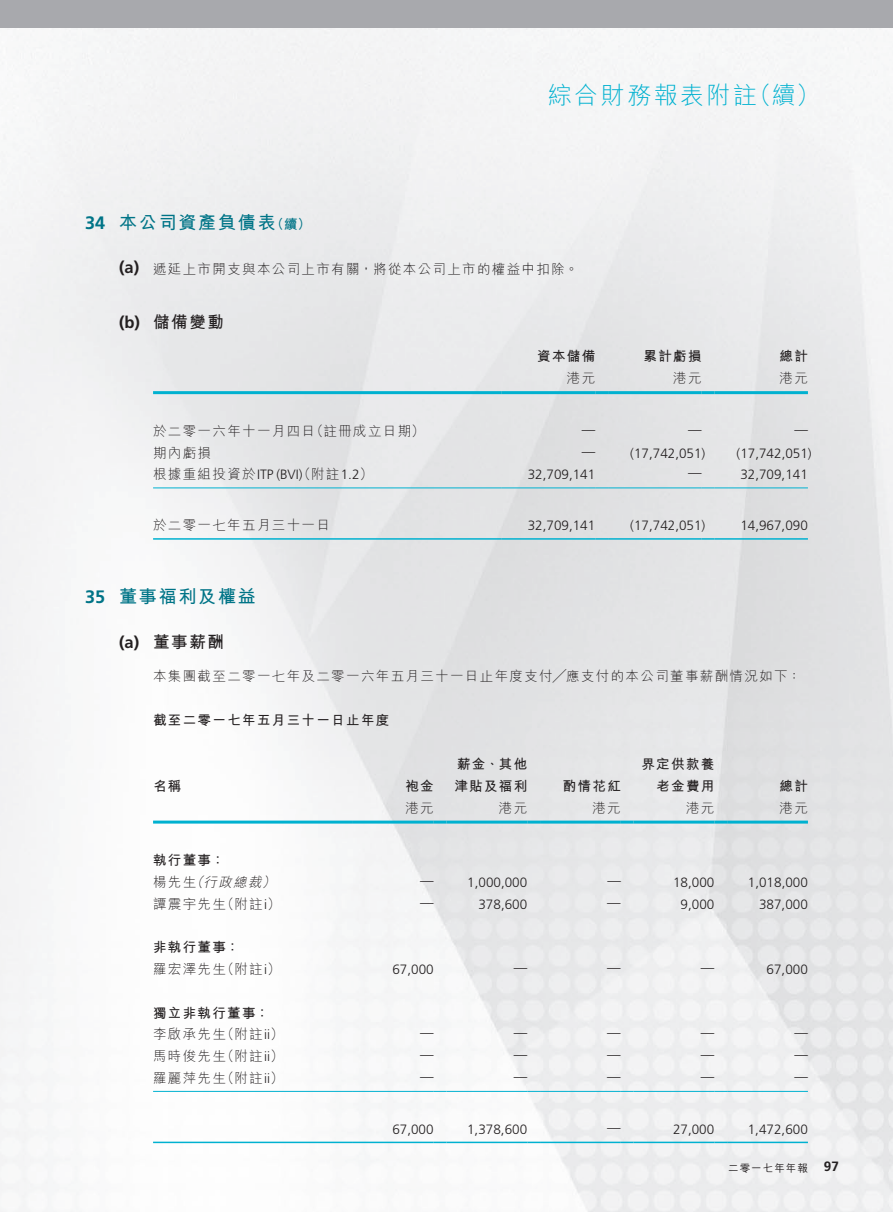
<style>
.page{position:relative;width:893px;height:1212px;background:#fff}
.page>*{position:absolute;margin:0;border:0;box-sizing:border-box;transform-origin:0 0}
.t1{font:300 24px "M Hei HK";letter-spacing:.1em;color:#00b1d0}
.t2{font:700 18px "M Hei HK";letter-spacing:.1em;color:#007487}
.t3{font:700 16.5px "M Hei HK";letter-spacing:.1em;color:#231f20}
.t4{font:300 13.5px/21.8px "M Hei HK";letter-spacing:.1em;color:#231f20}
.t5{font:300 13.5px "Frutiger LT Std";color:#231f20}
.t6{font:700 13.5px/21.8px "M Hei HK";letter-spacing:.1em;color:#231f20}
.t7{font:italic 300 13.5px/21.8px "M Hei HK";color:#231f20}
.t8{font:500 10.5px "M Hei HK";letter-spacing:.1em;color:#231f20}
.s1{font-family:"Frutiger LT Std"}
.s2{font-size:13.5px}
.s3{font-family:"Frutiger LT Std";font-weight:700;font-size:16.5px}
.s4{font-weight:700;font-style:normal}
.s5{font-style:normal}
.s6{font-weight:700}
.s7{font-family:"Frutiger LT Std";font-weight:700;font-size:13.5px}
</style>
<div class="page">
<img style="left:0;top:28px;width:893px;height:1184px">
<div style="left:0;top:0;width:893px;height:28px;background:#a8a9ad"></div>
<hr style="left:153px;top:487px;width:349px;height:1px;background:#00b1d0">
<hr style="left:502px;top:487px;width:93px;height:1px;background:#00b1d0">
<svg style="left:595px;top:487px;width:13px;height:1px"></svg>
<hr style="left:608px;top:487px;width:94px;height:1px;background:#00b1d0">
<svg style="left:702px;top:487px;width:12px;height:1px"></svg>
<hr style="left:714px;top:487px;width:94px;height:1px;background:#00b1d0">
<hr style="left:153px;top:538px;width:349px;height:2px;background:#00b1d0">
<hr style="left:502px;top:538px;width:93px;height:2px;background:#00b1d0">
<svg style="left:595px;top:538px;width:13px;height:2px"></svg>
<hr style="left:608px;top:538px;width:94px;height:2px;background:#00b1d0">
<svg style="left:702px;top:538px;width:12px;height:2px"></svg>
<hr style="left:714px;top:538px;width:94px;height:2px;background:#00b1d0">
<hr style="left:153px;top:391px;width:349px;height:3px;background:#00b1d0">
<hr style="left:502px;top:391px;width:93px;height:3px;background:#00b1d0">
<svg style="left:595px;top:391px;width:13px;height:3px"></svg>
<hr style="left:608px;top:391px;width:94px;height:3px;background:#00b1d0">
<svg style="left:702px;top:391px;width:12px;height:3px"></svg>
<hr style="left:714px;top:391px;width:94px;height:3px;background:#00b1d0">
<hr style="left:153px;top:1091px;width:200px;height:1px;background:#00b1d0">
<hr style="left:353px;top:1091px;width:81px;height:1px;background:#00b1d0">
<svg style="left:434px;top:1091px;width:12px;height:1px"></svg>
<hr style="left:446px;top:1091px;width:81px;height:1px;background:#00b1d0">
<svg style="left:527px;top:1091px;width:13px;height:1px"></svg>
<hr style="left:540px;top:1091px;width:81px;height:1px;background:#00b1d0">
<svg style="left:621px;top:1091px;width:13px;height:1px"></svg>
<hr style="left:634px;top:1091px;width:80px;height:1px;background:#00b1d0">
<svg style="left:714px;top:1091px;width:13px;height:1px"></svg>
<hr style="left:727px;top:1091px;width:81px;height:1px;background:#00b1d0">
<hr style="left:153px;top:1141px;width:200px;height:2px;background:#00b1d0">
<hr style="left:353px;top:1141px;width:81px;height:2px;background:#00b1d0">
<svg style="left:434px;top:1141px;width:12px;height:2px"></svg>
<hr style="left:446px;top:1141px;width:81px;height:2px;background:#00b1d0">
<svg style="left:527px;top:1141px;width:13px;height:2px"></svg>
<hr style="left:540px;top:1141px;width:81px;height:2px;background:#00b1d0">
<svg style="left:621px;top:1141px;width:13px;height:2px"></svg>
<hr style="left:634px;top:1141px;width:80px;height:2px;background:#00b1d0">
<svg style="left:714px;top:1141px;width:13px;height:2px"></svg>
<hr style="left:727px;top:1141px;width:81px;height:2px;background:#00b1d0">
<hr style="left:153px;top:820px;width:200px;height:3px;background:#00b1d0">
<hr style="left:353px;top:820px;width:81px;height:3px;background:#00b1d0">
<svg style="left:434px;top:820px;width:12px;height:3px"></svg>
<hr style="left:446px;top:820px;width:81px;height:3px;background:#00b1d0">
<svg style="left:527px;top:820px;width:13px;height:3px"></svg>
<hr style="left:540px;top:820px;width:81px;height:3px;background:#00b1d0">
<svg style="left:621px;top:820px;width:13px;height:3px"></svg>
<hr style="left:634px;top:820px;width:80px;height:3px;background:#00b1d0">
<svg style="left:714px;top:820px;width:13px;height:3px"></svg>
<hr style="left:727px;top:820px;width:81px;height:3px;background:#00b1d0">
<h1 class="t1" style="left:548px;top:83px;width:273px">綜合財務報表附註（續）</h1>
<h2 class="t2" style="left:85px;top:209px;width:228px"><span class="s1">34</span> 本公司資產負債表<span class="s2">（續）</span></h2>
<p class="t4" style="left:119px;top:257px;width:461px"><span class="s3">(a)</span> 遞延上市開支與本公司上市有關，將從本公司上市的權益中扣除。</p>
<p class="t3" style="left:119px;top:310px;width:106px"><span class="s1">(b)</span> 儲備變動</p>
<p class="t6" style="left:537px;top:344px;width:60px">資本儲備</p>
<p class="t6" style="left:644px;top:344px;width:60px">累計虧損</p>
<p class="t6" style="left:780px;top:344px;width:30px">總計</p>
<p class="t4" style="left:567px;top:367px;width:30px">港元</p>
<p class="t4" style="left:673px;top:367px;width:30px">港元</p>
<p class="t4" style="left:780px;top:367px;width:30px">港元</p>
<p class="t4" style="left:153px;top:420px;width:273px">於二零一六年十一月四日（註冊成立日期）</p>
<p class="t5" style="left:582px;top:422px;width:15px">—</p>
<p class="t5" style="left:688px;top:422px;width:15px">—</p>
<p class="t5" style="left:794px;top:422px;width:15px">—</p>
<p class="t4" style="left:153px;top:442px;width:60px">期內虧損</p>
<p class="t5" style="left:582px;top:443px;width:15px">—</p>
<p class="t5" style="left:630px;top:445px;width:77px">(17,742,051)</p>
<p class="t5" style="left:737px;top:445px;width:77px">(17,742,051)</p>
<p class="t4" style="left:153px;top:463px;width:221px">根據重組投資於<span class="s1">ITP (BVI)</span>（附註<span class="s1">1.2</span>）</p>
<p class="t5" style="left:528px;top:467px;width:69px">32,709,141</p>
<p class="t5" style="left:688px;top:465px;width:15px">—</p>
<p class="t5" style="left:740px;top:467px;width:69px">32,709,141</p>
<p class="t4" style="left:153px;top:514px;width:178px">於二零一七年五月三十一日</p>
<p class="t5" style="left:528px;top:518px;width:69px">32,709,141</p>
<p class="t5" style="left:630px;top:518px;width:77px">(17,742,051)</p>
<p class="t5" style="left:740px;top:518px;width:69px">14,967,090</p>
<h2 class="t2" style="left:85px;top:584px;width:172px"><span class="s1">35</span> 董事福利及權益</h2>
<p class="t3" style="left:119px;top:630px;width:106px"><span class="s1">(a)</span> 董事薪酬</p>
<p class="t4" style="left:153px;top:665px;width:649px">本集團截至二零一七年及二零一六年五月三十一日止年度支付╱應支付的本公司董事薪酬情況如下：</p>
<p class="t6" style="left:153px;top:708px;width:238px">截至二零一七年五月三十一日止年度</p>
<p class="t6" style="left:153px;top:774px;width:30px">名稱</p>
<p class="t6" style="left:405px;top:774px;width:30px">袍金</p>
<p class="t6" style="left:454px;top:752px;width:74px">薪金、其他津貼及福利</p>
<p class="t6" style="left:563px;top:774px;width:60px">酌情花紅</p>
<p class="t6" style="left:641px;top:752px;width:74px;text-align:right">界定供款養老金費用</p>
<p class="t6" style="left:780px;top:774px;width:30px">總計</p>
<p class="t7" style="left:153px;top:849px;width:126px"><span class="s4">執行董事：<br></span><span class="s5">楊先生</span>（行政總裁）</p>
<p class="t4" style="left:405px;top:796px;width:30px">港元</p>
<p class="t4" style="left:499px;top:796px;width:30px">港元</p>
<p class="t4" style="left:592px;top:796px;width:30px">港元</p>
<p class="t4" style="left:686px;top:796px;width:30px">港元</p>
<p class="t4" style="left:779px;top:796px;width:30px">港元</p>
<p class="t5" style="left:420px;top:873px;width:15px">—</p>
<p class="t5" style="left:467px;top:875px;width:62px">1,000,000</p>
<p class="t5" style="left:607px;top:873px;width:15px">—</p>
<p class="t5" style="left:673px;top:875px;width:43px">18,000</p>
<p class="t5" style="left:748px;top:875px;width:62px">1,018,000</p>
<p class="t4" style="left:153px;top:893px;width:129px">譚震宇先生（附註<span class="s1">i</span>）</p>
<p class="t5" style="left:420px;top:894px;width:15px">—</p>
<p class="t5" style="left:478px;top:896px;width:50px">378,600</p>
<p class="t5" style="left:607px;top:894px;width:15px">—</p>
<p class="t5" style="left:681px;top:896px;width:35px">9,000</p>
<p class="t5" style="left:759px;top:896px;width:50px">387,000</p>
<p class="t4" style="left:153px;top:936px;width:129px"><span class="s6">非執行董事：<br></span>羅宏澤先生（附註<span class="s1">i</span>）</p>
<p class="t5" style="left:392px;top:962px;width:43px">67,000</p>
<p class="t5" style="left:514px;top:960px;width:15px">—</p>
<p class="t5" style="left:607px;top:960px;width:15px">—</p>
<p class="t5" style="left:701px;top:960px;width:15px">—</p>
<p class="t5" style="left:767px;top:962px;width:43px">67,000</p>
<p class="t4" style="left:153px;top:1001px;width:132px"><span class="s6">獨立非執行董事：</span>李啟承先生（附註<span class="s1">ii</span>）</p>
<p class="t5" style="left:420px;top:1025px;width:15px">—</p>
<p class="t5" style="left:514px;top:1025px;width:15px">—</p>
<p class="t5" style="left:607px;top:1025px;width:15px">—</p>
<p class="t5" style="left:701px;top:1025px;width:15px">—</p>
<p class="t5" style="left:794px;top:1025px;width:15px">—</p>
<p class="t4" style="left:153px;top:1045px;width:132px">馬時俊先生（附註<span class="s1">ii</span>）</p>
<p class="t5" style="left:420px;top:1047px;width:15px">—</p>
<p class="t5" style="left:514px;top:1047px;width:15px">—</p>
<p class="t5" style="left:607px;top:1047px;width:15px">—</p>
<p class="t5" style="left:701px;top:1047px;width:15px">—</p>
<p class="t5" style="left:794px;top:1047px;width:15px">—</p>
<p class="t4" style="left:153px;top:1067px;width:132px">羅麗萍先生（附註<span class="s1">ii</span>）</p>
<p class="t5" style="left:420px;top:1068px;width:15px">—</p>
<p class="t5" style="left:514px;top:1068px;width:15px">—</p>
<p class="t5" style="left:607px;top:1068px;width:15px">—</p>
<p class="t5" style="left:701px;top:1068px;width:15px">—</p>
<p class="t5" style="left:794px;top:1068px;width:15px">—</p>
<p class="t5" style="left:392px;top:1121px;width:43px">67,000</p>
<p class="t5" style="left:467px;top:1121px;width:62px">1,378,600</p>
<p class="t5" style="left:607px;top:1119px;width:15px">—</p>
<p class="t5" style="left:673px;top:1121px;width:43px">27,000</p>
<p class="t5" style="left:748px;top:1121px;width:62px">1,472,600</p>
<p class="t8" style="left:728px;top:1161px;width:112px">二零一七年年報 <span class="s7">97</span></p>
</div>
